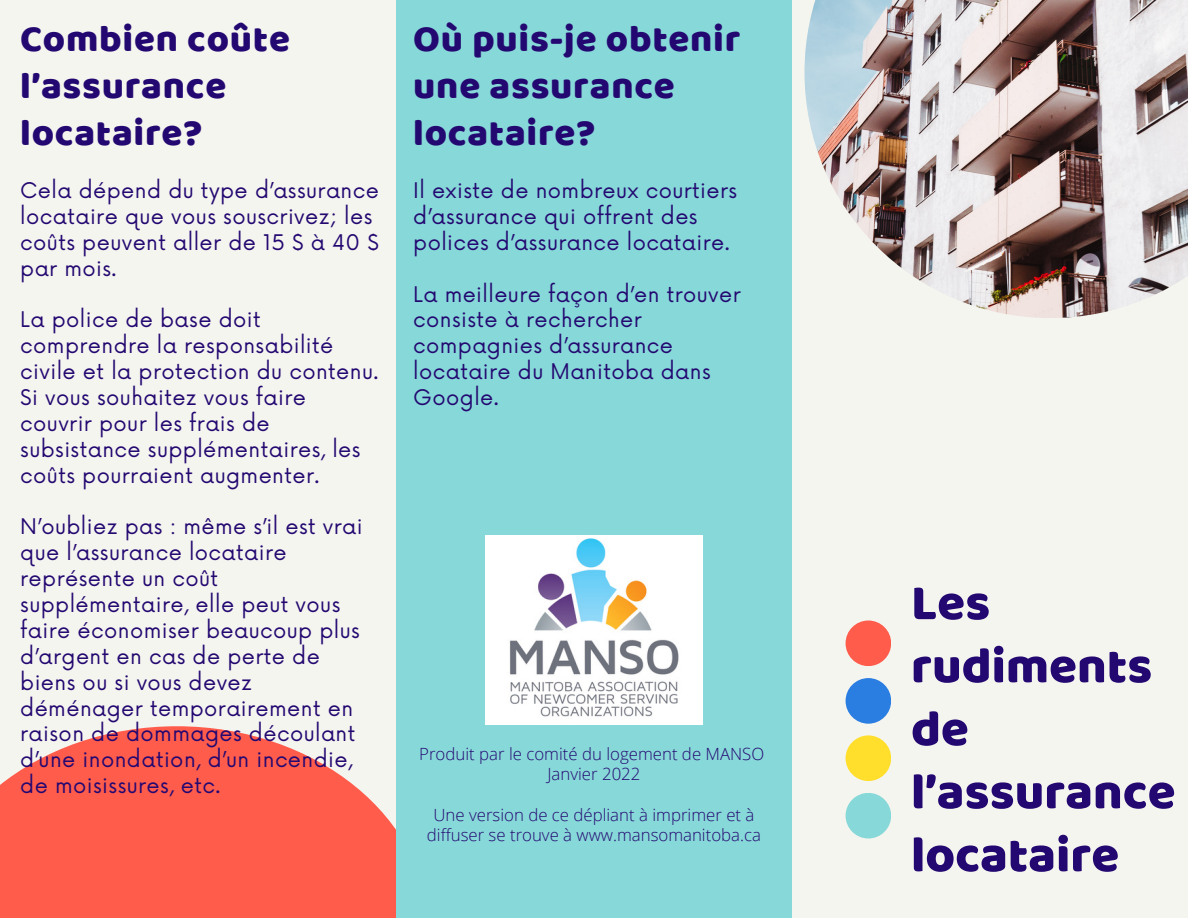
<style>
.page{position:relative;width:1188px;height:918px;background:#f5f5ef}
.page>*{position:absolute;margin:0;border:0;box-sizing:border-box;transform-origin:0 0}
.t1{font:51px/63px "Baloo";color:#230871}
.t2{font:38.25px/47.2px "Baloo";letter-spacing:.02em;color:#230871}
.t3{font:21px/25.8px "Now";letter-spacing:.02em;color:#230871}
.t4{font:300 16.8px/20.2px "Open Sans";color:#230871;text-align:center}
</style>
<div class="page">
<div style="left:0;top:726px;width:429px;height:192px;background:#ff5c4c"></div>
<div style="left:396px;top:0;width:396px;height:918px;background:#87d8d8"></div>
<img style="left:805px;top:0;width:383px;height:318px">
<div style="left:846px;top:620px;width:45px;height:46px;background:#ff5c4c;border-radius:50%"></div>
<div style="left:846px;top:678px;width:45px;height:46px;background:#2a7de1;border-radius:50%"></div>
<div style="left:846px;top:735px;width:45px;height:46px;background:#ffdf2b;border-radius:50%"></div>
<div style="left:846px;top:793px;width:45px;height:45px;background:#87d8d8;border-radius:50%"></div>
<img style="left:486px;top:535px;width:217px;height:189px">
<p class="t2" style="left:20px;top:14px;width:271px">Combien coûte l’assurance locataire?</p>
<p class="t3" style="left:20px;top:179px;width:360px">Cela dépend du type d’assurance locataire que vous souscrivez; les coûts peuvent aller de 15 $ à 40 $ par mois.</p>
<p class="t3" style="left:20px;top:308px;width:360px">La police de base doit comprendre la responsabilité civile et la protection du contenu.<br>Si vous souhaitez vous faire couvrir pour les frais de subsistance supplémentaires, les coûts pourraient augmenter.</p>
<p class="t3" style="left:20px;top:515px;width:344px">N’oubliez pas : même s’il est vrai que l’assurance locataire représente un coût supplémentaire, elle peut vous faire économiser beaucoup plus d’argent en cas de perte de biens ou si vous devez déménager temporairement en raison de dommages découlant d’une inondation, d’un incendie, de moisissures, etc.</p>
<p class="t2" style="left:413px;top:14px;width:329px">Où puis-je obtenir</p>
<p class="t2" style="left:413px;top:61px;width:263px">une assurance</p>
<p class="t2" style="left:413px;top:108px;width:184px">locataire?</p>
<p class="t3" style="left:413px;top:179px;width:325px">Il existe de nombreux courtiers d’assurance qui offrent des polices d’assurance locataire.</p>
<p class="t3" style="left:413px;top:282px;width:329px">La meilleure façon d’en trouver consiste à rechercher compagnies d’assurance locataire du Manitoba dans<br>Google.</p>
<p class="t4" style="left:419px;top:743px;width:346px">Produit par le comité du logement de MANSO</p>
<p class="t4" style="left:547px;top:763px;width:94px">Janvier 2022</p>
<p class="t4" style="left:427px;top:804px;width:336px">Une version de ce dépliant à imprimer et à diffuser se trouve à www.mansomanitoba.ca</p>
<p class="t1" style="left:911px;top:570px;width:266px">Les rudiments de l’assurance locataire</p>
</div>
